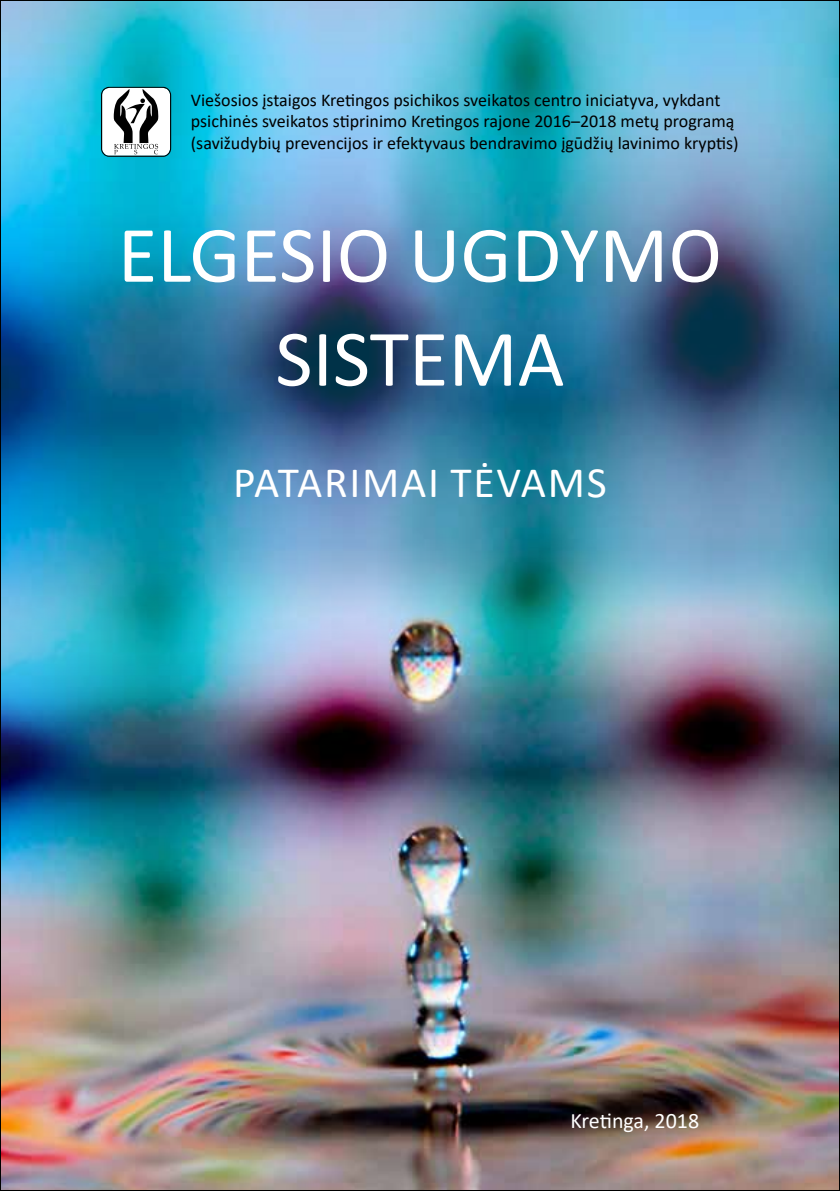
<style>
.page{position:relative;width:840px;height:1191px;background:#fff}
.page>*{position:absolute;margin:0;border:0;box-sizing:border-box;transform-origin:0 0}
.t1{font:80.8px/103.8px "Calibri";color:#fff;text-align:center}
.t2{font:43.6px "Calibri";letter-spacing:.04em;color:#fff}
.t3{font:22px "Calibri";color:#fff}
.t4{font:18px/21.6px "Calibri";color:#000}
</style>
<div class="page">
<img style="left:2px;top:2px;width:835px;height:536px">
<img style="left:2px;top:538px;width:835px;height:651px">
<svg style="left:101px;top:87px;width:70px;height:70px"></svg>
<p class="t4" style="left:191px;top:88px;width:549px">Viešosios įstaigos Kretingos psichikos sveikatos centro iniciatyva, vykdant psichinės sveikatos stiprinimo Kretingos rajone 2016–2018 metų programą (savižudybių prevencijos ir efektyvaus bendravimo įgūdžių lavinimo kryptis)</p>
<h1 class="t1" style="left:118px;top:201px;width:605px">ELGESIO UGDYMO<br>SISTEMA</h1>
<h2 class="t2" style="left:233px;top:452px;width:375px">Patarimai tėvams</h2>
<p class="t3" style="left:570px;top:1105px;width:130px">Kretinga, 2018</p>
</div>
